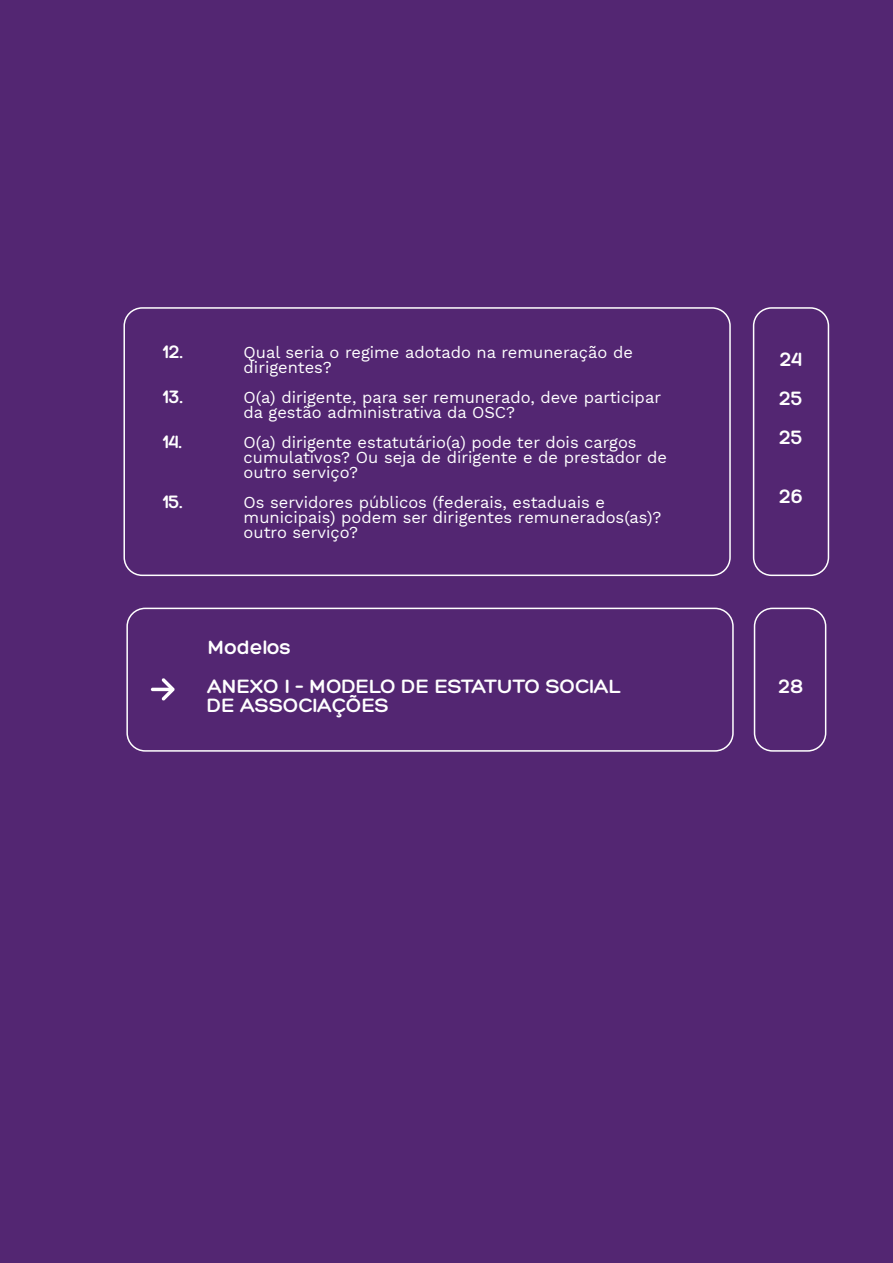
<style>
.page{position:relative;width:893px;height:1263px;background:#532672}
.page>*{position:absolute;margin:0;border:0;box-sizing:border-box;transform-origin:0 0}
.t1{font:700 21px/39px "Hero";color:#fff}
.t2{font:700 19.5px "Hero";color:#fff}
.t3{font:16.5px/15px "Work Sans";color:#fff}
</style>
<div class="page">
<div style="left:753px;top:307px;width:76px;height:269px;border:2px solid #fff;border-radius:18px"></div>
<div style="left:123px;top:307px;width:608px;height:269px;border:2px solid #fff;border-radius:18px"></div>
<div style="left:126px;top:608px;width:608px;height:144px;border:2px solid #fff;border-radius:18px"></div>
<div style="left:754px;top:608px;width:72px;height:144px;border:2px solid #fff;border-radius:18px"></div>
<hr style="left:151px;top:688px;width:21px;height:3px;background:#fff;border-radius:2px">
<svg style="left:162px;top:678px;width:13px;height:23px"></svg>
<p class="t2" style="left:162px;top:341px;width:22px">12.</p>
<p class="t3" style="left:244px;top:344px;width:391px">Qual seria o regime adotado na remuneração de dirigentes?</p>
<p class="t2" style="left:162px;top:386px;width:22px">13.</p>
<p class="t3" style="left:244px;top:389px;width:419px">O(a) dirigente, para ser remunerado, deve participar da gestão administrativa da OSC?</p>
<p class="t2" style="left:162px;top:431px;width:21px">14.</p>
<p class="t3" style="left:244px;top:434px;width:425px">O(a) dirigente estatutário(a) pode ter dois cargos cumulativos? Ou seja de dirigente e de prestador de outro serviço?</p>
<p class="t2" style="left:162px;top:491px;width:21px">15.</p>
<p class="t3" style="left:244px;top:494px;width:419px">Os servidores públicos (federais, estaduais e municipais) podem ser dirigentes remunerados(as)? outro serviço?</p>
<p class="t1" style="left:208px;top:628px;width:415px">Modelos<br>ANEXO I – MODELO DE ESTATUTO SOCIAL</p>
<p class="t1" style="left:208px;top:687px;width:183px">DE ASSOCIAÇÕES</p>
<p class="t1" style="left:779px;top:341px;width:25px;text-align:justify">24<br>25<br>25</p>
<p class="t1" style="left:779px;top:477px;width:25px">26</p>
<p class="t1" style="left:778px;top:667px;width:26px">28</p>
</div>
